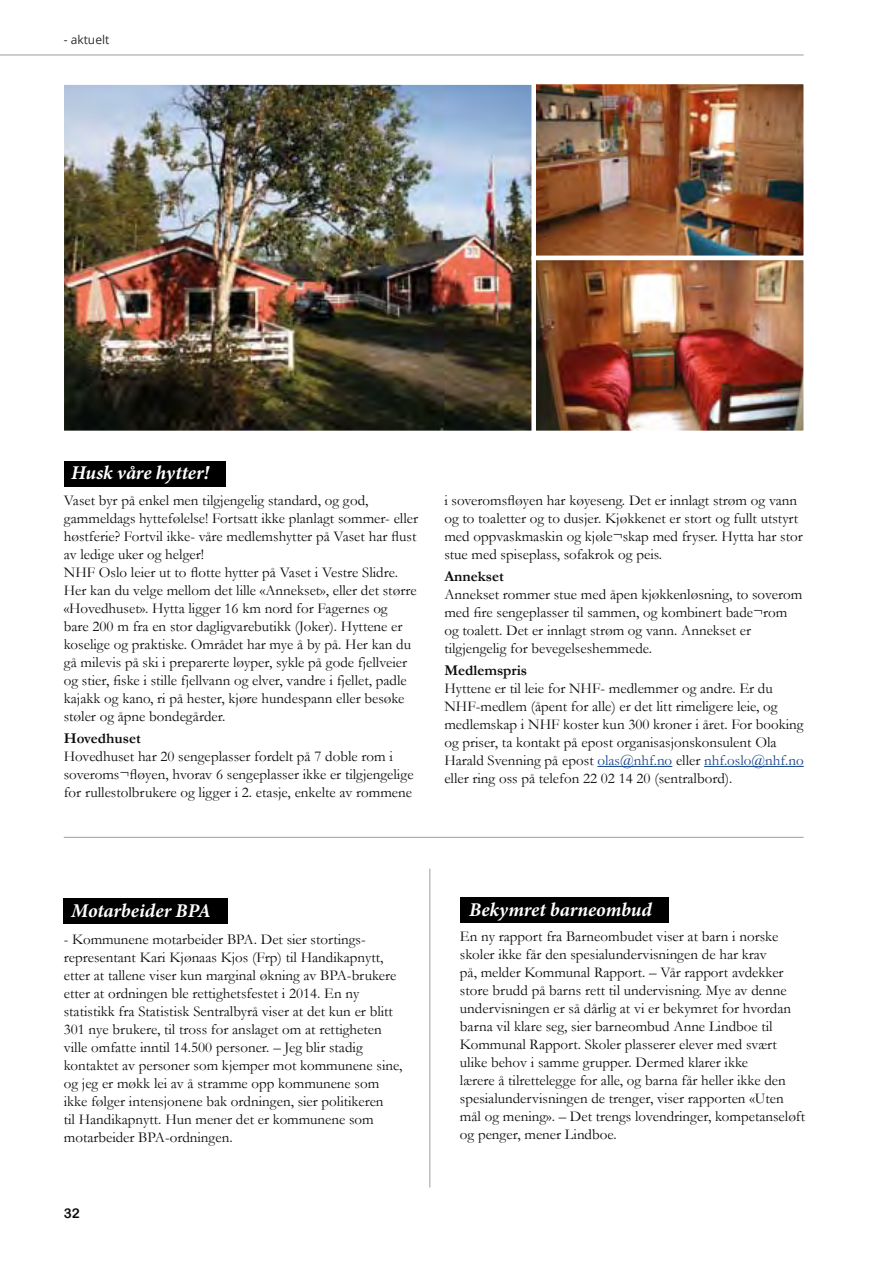
<style>
.page{position:relative;width:893px;height:1263px;background:#fff}
.page>*{position:absolute;margin:0;border:0;box-sizing:border-box;transform-origin:0 0}
.t1{font:italic 700 19.5px "Minion Pro";letter-spacing:-.005em;color:#fff}
.Tekst_normal_u_ordde{font:15px/18px "Garamond";color:#0a0b0b}
.Tekst_uten_innrykk{font:15px/18px "Garamond";color:#0a0b0b}
.Tekst_normal_u_ordde-2{font:700 15px "Garamond";color:#0a0b0b}
.t2{font:13.5px "Arial Rounded MT Bold";color:#0a0b0b}
.t3{font:12px "Open Sans";color:#2d2d2f}
.s1{color:#15438a}
</style>
<div class="page">
<div style="left:64px;top:461px;width:161px;height:25px;background:#000"></div>
<hr style="left:429px;top:868px;width:1px;height:319px;background:#9d9d9c">
<hr style="left:64px;top:837px;width:740px;height:1px;background:#9d9d9c">
<div style="left:64px;top:899px;width:164px;height:25px;background:#000"></div>
<div style="left:460px;top:898px;width:208px;height:25px;background:#000"></div>
<hr style="left:0;top:55px;width:804px;height:1px;background:#9d9d9c">
<img style="left:65px;top:85px;width:466px;height:345px">
<div style="left:60px;top:80px;width:482px;height:355px;border:4px solid #fff"></div>
<img style="left:536px;top:85px;width:267px;height:345px">
<div style="left:531px;top:80px;width:277px;height:180px;border:4px solid #fff"></div>
<div style="left:531px;top:256px;width:277px;height:179px;border:4px solid #fff"></div>
<hr style="left:597px;top:766px;width:75px;height:1px;background:#15438a">
<hr style="left:704px;top:766px;width:100px;height:1px;background:#15438a">
<p class="t3" style="left:64px;top:32px;width:47px">- aktuelt</p>
<h1 class="t1" style="left:71px;top:459px;width:139px">Husk våre hytter!</h1>
<p class="Tekst_normal_u_ordde" style="left:64px;top:491px;width:356px">Vaset byr på enkel men tilgjengelig standard, og god, gammeldags hyttefølelse! Fortsatt ikke planlagt sommer- eller høstferie? Fortvil ikke- våre medlemshytter på Vaset har flust av ledige uker og helger!</p>
<p class="Tekst_normal_u_ordde" style="left:64px;top:563px;width:355px">NHF Oslo leier ut to flotte hytter på Vaset i Vestre Slidre.<br>Her kan du velge mellom det lille «Annekset», eller det større «Hovedhuset». Hytta ligger 16 km nord for Fagernes og<br>bare 200 m fra en stor dagligvarebutikk (Joker). Hyttene er koselige og praktiske. Området har mye å by på. Her kan du gå milevis på ski i preparerte løyper, sykle på gode fjellveier og stier, fiske i stille fjellvann og elver, vandre i fjellet, padle kajakk og kano, ri på hester, kjøre hundespann eller besøke støler og åpne bondegårder.</p>
<h2 class="Tekst_normal_u_ordde-2" style="left:64px;top:728px;width:79px">Hovedhuset</h2>
<p class="Tekst_normal_u_ordde" style="left:64px;top:747px;width:351px">Hovedhuset har 20 sengeplasser fordelt på 7 doble rom i soveroms¬fløyen, hvorav 6 sengeplasser ikke er tilgjengelige for rullestolbrukere og ligger i 2. etasje, enkelte av rommene</p>
<p class="Tekst_normal_u_ordde" style="left:444px;top:491px;width:360px">i soveromsfløyen har køyeseng. Det er innlagt strøm og vann og to toaletter og to dusjer. Kjøkkenet er stort og fullt utstyrt med oppvaskmaskin og kjøle¬skap med fryser. Hytta har stor stue med spiseplass, sofakrok og peis.</p>
<h2 class="Tekst_normal_u_ordde-2" style="left:444px;top:566px;width:61px">Annekset</h2>
<p class="Tekst_normal_u_ordde" style="left:444px;top:585px;width:359px">Annekset rommer stue med åpen kjøkkenløsning, to soverom med fire sengeplasser til sammen, og kombinert bade¬rom og toalett. Det er innlagt strøm og vann. Annekset er tilgjengelig for bevegelseshemmede.</p>
<p class="Tekst_normal_u_ordde-2" style="left:444px;top:660px;width:84px">Medlemspris</p>
<p class="Tekst_normal_u_ordde" style="left:444px;top:679px;width:361px">Hyttene er til leie for NHF- medlemmer og andre. Er du NHF-medlem (åpent for alle) er det litt rimeligere leie, og medlemskap i NHF koster kun 300 kroner i året. For booking og priser, ta kontakt på epost organisasjonskonsulent Ola Harald Svenning på epost <span class="s1">olas@nhf.no</span> eller <span class="s1">nhf.oslo@nhf.no </span>eller ring oss på telefon 22 02 14 20 (sentralbord).</p>
<h1 class="t1" style="left:71px;top:897px;width:141px">Motarbeider BPA</h1>
<p class="Tekst_normal_u_ordde" style="left:64px;top:930px;width:340px">- Kommunene motarbeider BPA. Det sier stortings&shy;representant Kari Kjønaas Kjos (Frp) til Handikapnytt, etter at tallene viser kun marginal økning av BPA-brukere etter at ordningen ble rettighetsfestet i 2014. En ny statistikk fra Statistisk Sentralbyrå viser at det kun er blitt 301 nye brukere, til tross for anslaget om at rettigheten ville omfatte inntil 14.500 personer. – Jeg blir stadig kontaktet av personer som kjemper mot kommunene sine, og jeg er møkk lei av å stramme opp kommunene som ikke følger intensjonene bak ordningen, sier politikeren<br>til Handikapnytt. Hun mener det er kommunene som motarbeider BPA-ordningen.</p>
<p class="t2" style="left:64px;top:1205px;width:18px">32</p>
<h1 class="t1" style="left:469px;top:896px;width:184px">Bekymret barneombud</h1>
<p class="Tekst_uten_innrykk" style="left:460px;top:927px;width:333px">En ny rapport fra Barneombudet viser at barn i norske skoler ikke får den spesialundervisningen de har krav<br>på, melder Kommunal Rapport. – Vår rapport avdekker store brudd på barns rett til undervisning. Mye av denne undervisningen er så dårlig at vi er bekymret for hvordan barna vil klare seg, sier barneombud Anne Lindboe til</p>
<p class="Tekst_uten_innrykk" style="left:460px;top:1035px;width:347px">Kommunal Rapport. Skoler plasserer elever med svært ulike behov i samme grupper. Dermed klarer ikke<br>lærere å tilrettelegge for alle, og barna får heller ikke den spesialundervisningen de trenger, viser rapporten «Uten mål og mening». – Det trengs lovendringer, kompetanseløft og penger, mener Lindboe.</p>
</div>
